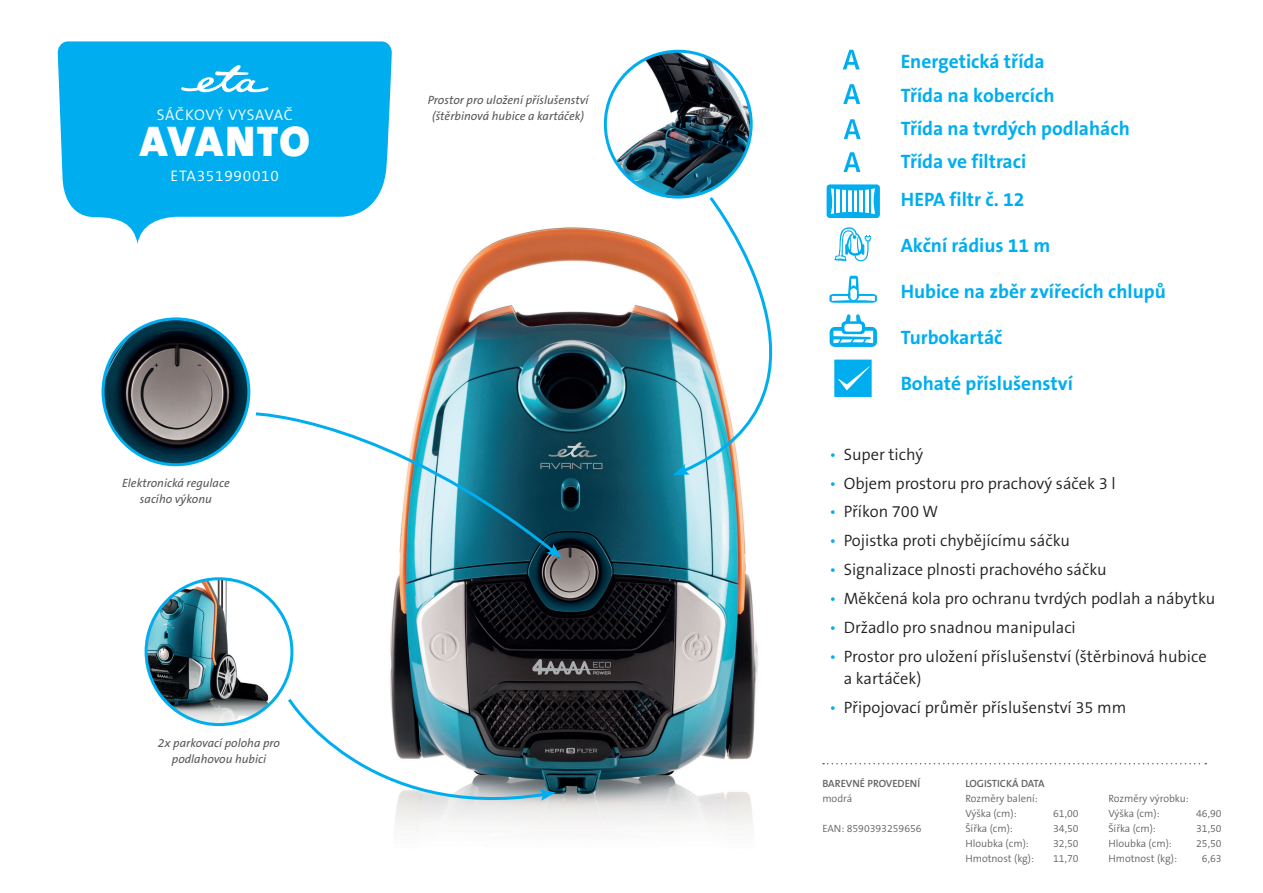
<style>
.page{position:relative;width:1263px;height:893px;background:#fff}
.page>*{position:absolute;margin:0;border:0;box-sizing:border-box;transform-origin:0 0}
.t1{font:900 43.2px "The Sans CE B9";letter-spacing:.02em;color:#fff}
.t2{font:700 19.5px "The Sans CE B7";color:#00aeef}
.t3{font:300 16.5px/22.5px "The Sans CE B4";color:#231f20}
.t4{font:300 15.45px "The Sans CE B4";letter-spacing:.05em;color:#fff}
.t5{font:italic 12px/16.5px "The Sans CE B5";color:#57585a;text-align:center}
.t6{font:300 10.5px "The Sans CE B4";color:#636366}
.t7{font:600 10.5px "The Sans CE B6";color:#636366}
.s1{color:#00aeef}
</style>
<div class="page">
<img style="left:390px;top:181px;width:368px;height:648px">
<svg style="left:823px;top:763px;width:383px;height:1px"></svg>
<svg style="left:58px;top:41px;width:334px;height:203px;fill:#00aeef"></svg>
<svg style="left:181px;top:65px;width:87px;height:27px"></svg>
<img style="left:146px;top:579px;width:146px;height:146px;border-radius:73px">
<div style="left:145px;top:577px;width:148px;height:149px;border:3px solid #00aeef;border-radius:50%"></div>
<svg style="left:863px;top:360px;width:9px;height:37px"></svg>
<img style="left:103px;top:319px;width:146px;height:146px;border-radius:73px">
<div style="left:102px;top:317px;width:148px;height:149px;border:3px solid #00aeef;border-radius:50%"></div>
<svg style="left:288px;top:697px;width:268px;height:126px"></svg>
<svg style="left:255px;top:411px;width:307px;height:147px"></svg>
<svg style="left:863px;top:322px;width:14px;height:25px"></svg>
<svg style="left:863px;top:235px;width:8px;height:26px"></svg>
<svg style="left:843px;top:50px;width:17px;height:19px"></svg>
<svg style="left:843px;top:84px;width:17px;height:20px"></svg>
<svg style="left:844px;top:119px;width:17px;height:20px"></svg>
<svg style="left:843px;top:152px;width:17px;height:20px"></svg>
<svg style="left:863px;top:293px;width:14px;height:10px"></svg>
<svg style="left:827px;top:184px;width:53px;height:34px"></svg>
<hr style="left:857px;top:188px;width:2px;height:27px;background:#00aeef">
<hr style="left:863px;top:188px;width:2px;height:27px;background:#00aeef">
<hr style="left:869px;top:188px;width:2px;height:27px;background:#00aeef">
<img style="left:605px;top:51px;width:146px;height:146px;border-radius:73px">
<div style="left:604px;top:50px;width:149px;height:149px;border:3px solid #00aeef;border-radius:50%"></div>
<svg style="left:679px;top:195px;width:184px;height:280px"></svg>
<svg style="left:673px;top:464px;width:17px;height:11px"></svg>
<p class="t4" style="left:157px;top:106px;width:137px">SÁČKOVÝ VYSAVAČ</p>
<p class="t1" style="left:140px;top:116px;width:172px">AVANTO</p>
<p class="t4" style="left:171px;top:168px;width:110px">ETA351990010</p>
<p class="t5" style="left:122px;top:475px;width:109px">Elektronická regulace sacího výkonu</p>
<p class="t5" style="left:158px;top:735px;width:124px">2x parkovací poloha pro podlahovou hubici</p>
<p class="t5" style="left:428px;top:92px;width:162px">Prostor pro uložení příslušenství (štěrbinová hubice a kartáček)</p>
<p class="t2" style="left:901px;top:51px;width:145px">Energetická třída</p>
<p class="t2" style="left:901px;top:84px;width:155px">Třída na kobercích</p>
<p class="t2" style="left:901px;top:117px;width:231px">Třída na tvrdých podlahách</p>
<p class="t2" style="left:901px;top:151px;width:127px">Třída ve filtraci</p>
<p class="t2" style="left:901px;top:188px;width:125px">HEPA filtr č. 12</p>
<p class="t2" style="left:901px;top:234px;width:151px">Akční rádius 11 m</p>
<p class="t2" style="left:901px;top:280px;width:267px">Hubice na zběr zvířecích chlupů</p>
<p class="t2" style="left:901px;top:327px;width:103px">Turbokartáč</p>
<p class="t2" style="left:901px;top:373px;width:174px">Bohaté příslušenství</p>
<p class="t3" style="left:830px;top:444px;width:95px"><span class="s1">•</span> Super tichý</p>
<p class="t3" style="left:830px;top:473px;width:288px"><span class="s1">•</span> Objem prostoru pro prachový sáček 3 l</p>
<p class="t3" style="left:830px;top:502px;width:110px"><span class="s1">•</span> Příkon 700 W</p>
<p class="t3" style="left:830px;top:530px;width:242px"><span class="s1">•</span> Pojistka proti chybějícímu sáčku</p>
<p class="t3" style="left:830px;top:559px;width:279px"><span class="s1">•</span> Signalizace plnosti prachového sáčku</p>
<p class="t3" style="left:830px;top:588px;width:387px"><span class="s1">•</span> Měkčená kola pro ochranu tvrdých podlah a nábytku</p>
<p class="t3" style="left:830px;top:617px;width:248px"><span class="s1">•</span> Držadlo pro snadnou manipulaci</p>
<p class="t3" style="left:844px;top:646px;width:364px;text-indent:-14px"><span class="s1">•</span> Prostor pro uložení příslušenství (štěrbinová hubice a kartáček)</p>
<p class="t3" style="left:830px;top:697px;width:298px"><span class="s1">•</span> Připojovací průměr příslušenství 35 mm</p>
<p class="t7" style="left:822px;top:778px;width:99px">BAREVNÉ PROVEDENÍ</p>
<p class="t6" style="left:822px;top:793px;width:31px">modrá</p>
<p class="t6" style="left:822px;top:823px;width:101px">EAN: 8590393259656</p>
<p class="t7" style="left:965px;top:778px;width:81px">LOGISTICKÁ DATA</p>
<p class="t6" style="left:965px;top:793px;width:74px">Rozměry balení:</p>
<p class="t6" style="left:965px;top:808px;width:53px">Výška (cm):</p>
<p class="t6" style="left:1053px;top:808px;width:27px">61,00</p>
<p class="t6" style="left:965px;top:823px;width:49px">Šířka (cm):</p>
<p class="t6" style="left:1053px;top:823px;width:27px">34,50</p>
<p class="t6" style="left:965px;top:838px;width:65px">Hloubka (cm):</p>
<p class="t6" style="left:1053px;top:838px;width:27px">32,50</p>
<p class="t6" style="left:965px;top:853px;width:70px">Hmotnost (kg):</p>
<p class="t6" style="left:1053px;top:853px;width:27px">11,70</p>
<p class="t6" style="left:1108px;top:793px;width:82px">Rozměry výrobku:</p>
<p class="t6" style="left:1108px;top:808px;width:53px">Výška (cm):</p>
<p class="t6" style="left:1196px;top:808px;width:27px">46,90</p>
<p class="t6" style="left:1108px;top:823px;width:49px">Šířka (cm):</p>
<p class="t6" style="left:1196px;top:823px;width:27px">31,50</p>
<p class="t6" style="left:1108px;top:838px;width:65px">Hloubka (cm):</p>
<p class="t6" style="left:1196px;top:838px;width:27px">25,50</p>
<p class="t6" style="left:1108px;top:853px;width:70px">Hmotnost (kg):</p>
<p class="t6" style="left:1202px;top:853px;width:21px">6,63</p>
</div>
